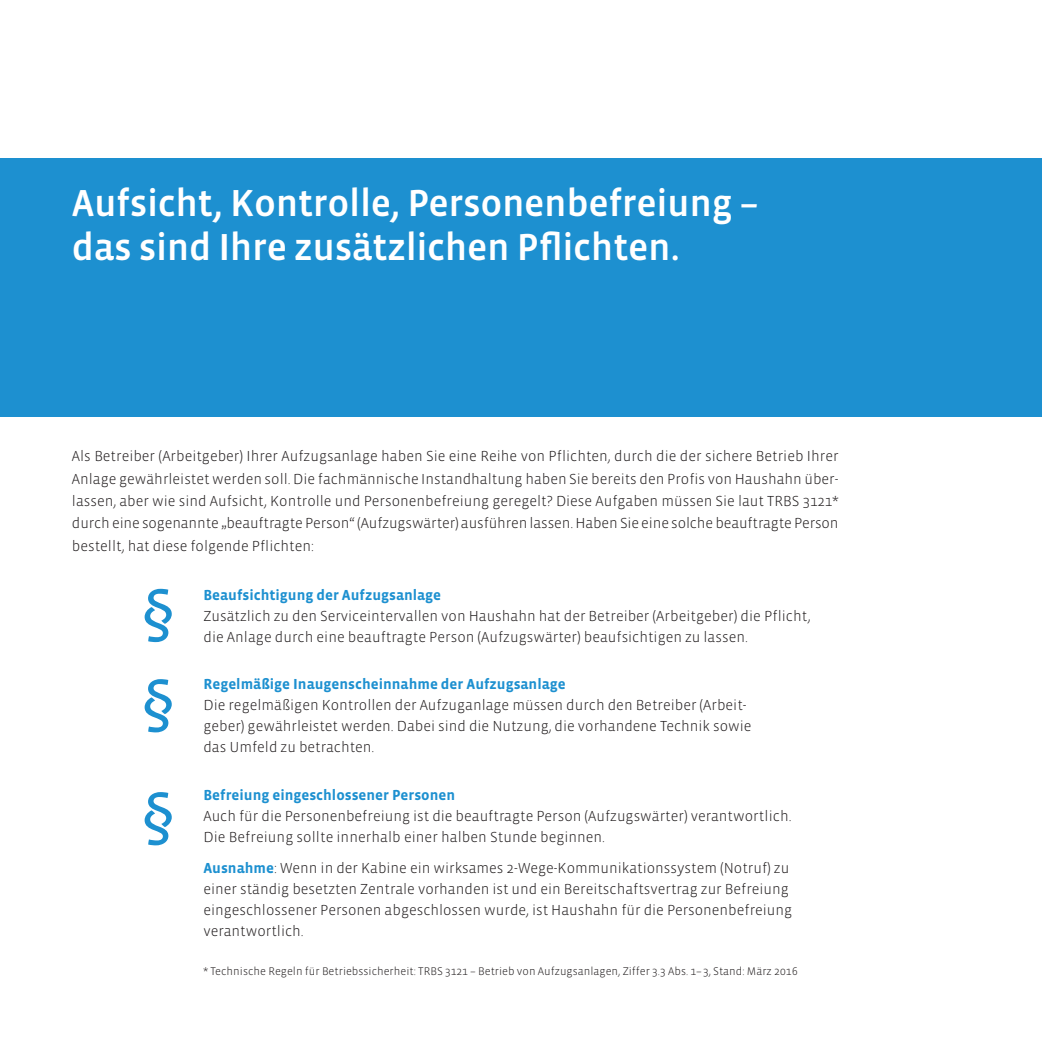
<style>
.page{position:relative;width:1042px;height:1042px;background:#fff}
.page>*{position:absolute;margin:0;border:0;box-sizing:border-box;transform-origin:0 0}
.Bodytext_9_5_pt_ligh{font:64.75px "Vista Sans OT";color:#1d90d0}
.Headline_Ebene_1_Hau{font:500 38.5px/43.8px "Vista Sans OT";letter-spacing:-.01em;color:#fff}
.Headline_Ebene_3_Hau{font:300 14.88px/21px "Vista Sans OT";color:#231f20}
.t1{font:700 14.88px "Vista Sans OT";color:#1d90d0}
.Text_9_5_pt_light_bl{font:300 11.38px "Vista Sans OT";color:#231f20}
.s1{font-weight:700;color:#1d90d0}
</style>
<div class="page">
<div style="left:0;top:159px;width:1042px;height:258px;background:#1d90d0"></div>
<p class="Headline_Ebene_1_Hau" style="left:72px;top:182px;width:688px">Aufsicht, Kontrolle, Personenbefreiung – das sind Ihre zusätzlichen Pflichten.</p>
<p class="Headline_Ebene_3_Hau" style="left:72px;top:445px;width:768px;line-height:22.4px;text-align:justify">Als Betreiber (Arbeitgeber) Ihrer Aufzugsanlage haben Sie eine Reihe von Pflichten, durch die der sichere Betrieb Ihrer Anlage gewährleistet werden soll. Die fachmännische Instandhaltung haben Sie bereits den Profis von Haushahn über&shy;lassen, aber wie sind Aufsicht, Kontrolle und Personenbefreiung geregelt? Diese Aufgaben müssen Sie laut TRBS 3121* durch eine sogenannte „beauftragte Person“ (Aufzugswärter) ausführen lassen. Haben Sie eine solche beauftragte Person bestellt, hat diese folgende Pflichten:</p>
<p class="Bodytext_9_5_pt_ligh" style="left:142px;top:578px;width:34px">§</p>
<p class="Bodytext_9_5_pt_ligh" style="left:142px;top:668px;width:34px">§</p>
<p class="Bodytext_9_5_pt_ligh" style="left:142px;top:781px;width:34px">§</p>
<p class="t1" style="left:203px;top:587px;width:239px">Beaufsichtigung der Aufzugsanlage</p>
<p class="Headline_Ebene_3_Hau" style="left:203px;top:605px;width:608px">Zusätzlich zu den Serviceintervallen von Haushahn hat der Betreiber (Arbeitgeber) die Pflicht,</p>
<p class="Headline_Ebene_3_Hau" style="left:203px;top:626px;width:546px">die Anlage durch eine beauftragte Person (Aufzugswärter) beaufsichtigen zu lassen.</p>
<p class="t1" style="left:203px;top:676px;width:364px">Regelmäßige Inaugenscheinnahme der Aufzugsanlage</p>
<p class="Headline_Ebene_3_Hau" style="left:203px;top:694px;width:549px">Die regelmäßigen Kontrollen der Aufzuganlage müssen durch den Betreiber (Arbeit&shy;geber) gewährleistet werden. Dabei sind die Nutzung, die vorhandene Technik sowie das Umfeld zu betrachten.</p>
<p class="t1" style="left:203px;top:787px;width:253px">Befreiung eingeschlossener Personen</p>
<p class="Headline_Ebene_3_Hau" style="left:203px;top:806px;width:590px">Auch für die Personenbefreiung ist die beauftragte Person (Aufzugswärter) verantwortlich.<br>Die Befreiung sollte innerhalb einer halben Stunde beginnen.</p>
<p class="Headline_Ebene_3_Hau" style="left:203px;top:858px;width:590px"><span class="s1">Ausnahme</span>: Wenn in der Kabine ein wirksames 2-Wege-Kommunikationssystem (Notruf) zu einer ständig besetzten Zentrale vorhanden ist und ein Bereitschaftsvertrag zur Befreiung eingeschlossener Personen abgeschlossen wurde, ist Haushahn für die Personenbefreiung verantwortlich.</p>
<p class="Text_9_5_pt_light_bl" style="left:203px;top:965px;width:596px">* Technische Regeln für Betriebssicherheit: TRBS 3121 – Betrieb von Aufzugsanlagen, Ziffer 3.3 Abs. 1–3, Stand: März 2016</p>
</div>
